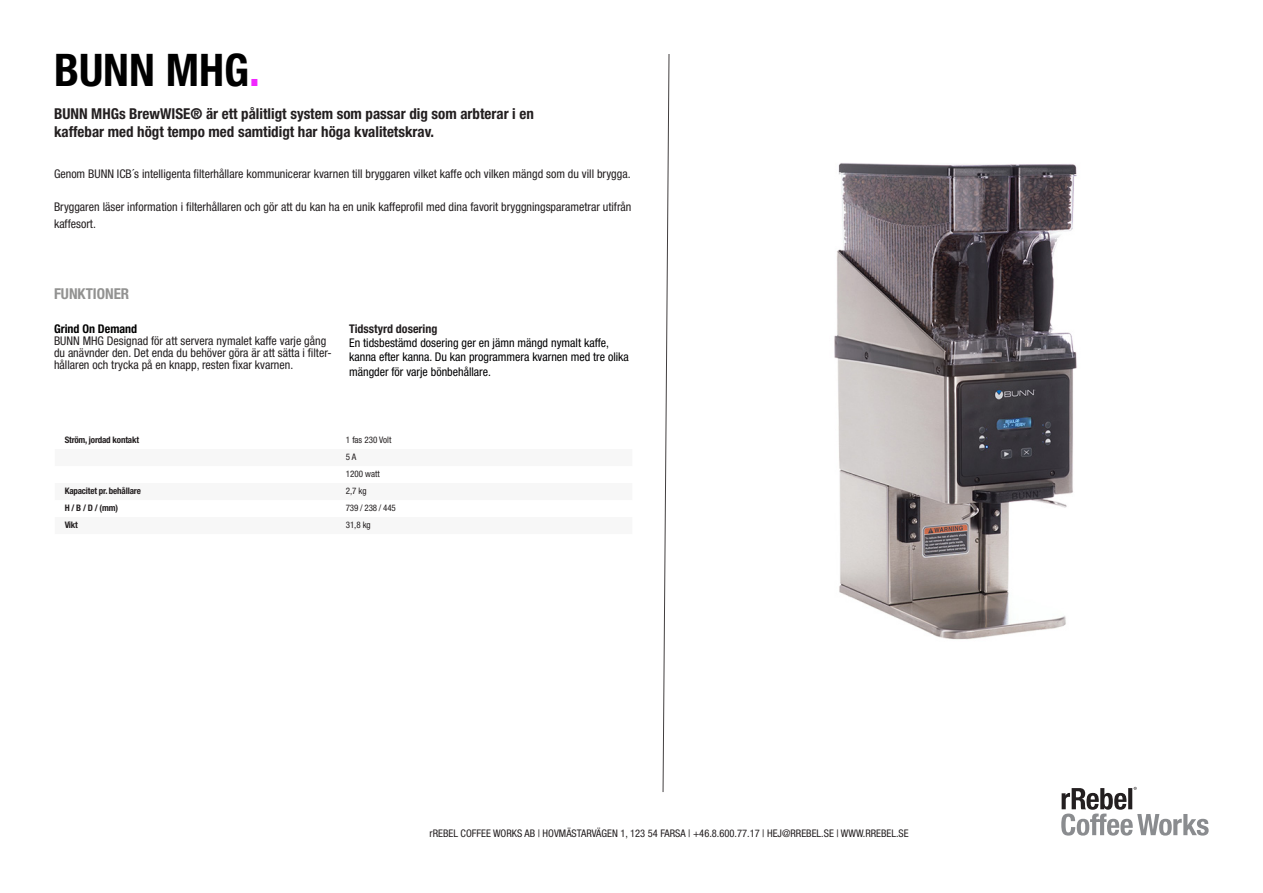
<style>
.page{position:relative;width:1263px;height:893px;background:#fff}
.page>*{position:absolute;margin:0;border:0;box-sizing:border-box;transform-origin:0 0}
.t1{font:700 condensed 45px "Helvetica Neue LT Pro";color:#000}
.t2{font:700 condensed 15px/18px "Helvetica Neue LT Pro";color:#231f20}
.t3{font:700 condensed 15px "Helvetica Neue LT Pro";color:#929291}
.t4{font:condensed 12px/12px "Helvetica Neue LT Pro";color:#231f20}
.t5{font:condensed 12px/14.4px "Helvetica Neue LT Pro";color:#000002}
.t6{font:700 condensed 12px "Helvetica Neue LT Pro";color:#231f20}
.t7{font:700 condensed 12px "Helvetica Neue LT Pro";color:#000}
.t8{font:condensed 10.5px "Helvetica Neue LT Pro";color:#231f20}
.t9{font:700 condensed 9px "Helvetica Neue LT Pro";letter-spacing:-.02em;color:#231f20}
.t10{font:condensed 9px/17px "Helvetica Neue LT Pro";color:#231f20}
.t11{font:condensed 9px "Helvetica Neue LT Pro";letter-spacing:-.02em;color:#231f20}
.s1{color:#f126ff}
</style>
<div class="page">
<svg style="left:663px;top:54px;width:6px;height:738px"></svg>
<img style="left:834px;top:163px;width:243px;height:477px">
<svg style="left:1061px;top:787px;width:147px;height:49px"></svg>
<p class="t1" style="left:54px;top:43px;width:207px">BUNN MHG<span class="s1">.</span></p>
<p class="t2" style="left:54px;top:104px;width:481px">BUNN MHGs BrewWISE® är ett pålitligt system som passar dig som arbterar i en kaffebar med högt tempo med samtidigt har höga kvalitetskrav.</p>
<p class="t4" style="left:54px;top:168px;width:578px">Genom BUNN ICB´s intelligenta filterhållare kommunicerar kvarnen till bryggaren vilket kaffe och vilken mängd som du vill brygga.</p>
<p class="t4" style="left:54px;top:198px;width:579px;line-height:16.5px">Bryggaren läser information i filterhållaren och gör att du kan ha en unik kaffeprofil med dina favorit bryggningsparametrar utifrån kaffesort.</p>
<p class="t3" style="left:54px;top:284px;width:77px">FUNKTIONER</p>
<p class="t7" style="left:54px;top:321px;width:85px">Grind On Demand</p>
<p class="t4" style="left:54px;top:334px;width:279px">BUNN MHG Designad för att servera nymalet kaffe varje gång du anävnder den. Det enda du behöver göra är att sätta i filter&shy;hållaren och trycka på en knapp, resten fixar kvarnen.</p>
<p class="t6" style="left:349px;top:321px;width:90px">Tidsstyrd dosering</p>
<p class="t5" style="left:349px;top:335px;width:281px">En tidsbestämd dosering ger en jämn mängd nymalt kaffe, kanna efter kanna. Du kan programmera kvarnen med tre olika mängder för varje bönbehållare.</p>
<p class="t9" style="left:65px;top:434px;width:76px">Ström, jordad kontakt</p>
<p class="t10" style="left:346px;top:431px;width:47px">1 fas 230 Volt<br>5 A<br>1200 watt</p>
<p class="t9" style="left:65px;top:485px;width:78px">Kapacitet pr. behållare</p>
<p class="t10" style="left:346px;top:482px;width:22px">2,7 kg</p>
<p class="t9" style="left:65px;top:502px;width:55px">H / B / D / (mm)</p>
<p class="t11" style="left:346px;top:502px;width:52px">739 / 238 / 445</p>
<p class="t9" style="left:65px;top:519px;width:15px">Vikt</p>
<p class="t10" style="left:346px;top:516px;width:26px">31,8 kg</p>
<p class="t8" style="left:430px;top:827px;width:481px">rREBEL COFFEE WORKS AB | HOVMÄSTARVÄGEN 1, 123 54 FARSA | +46.8.600.77.17 | HEJ@RREBEL.SE | WWW.RREBEL.SE</p>
</div>
